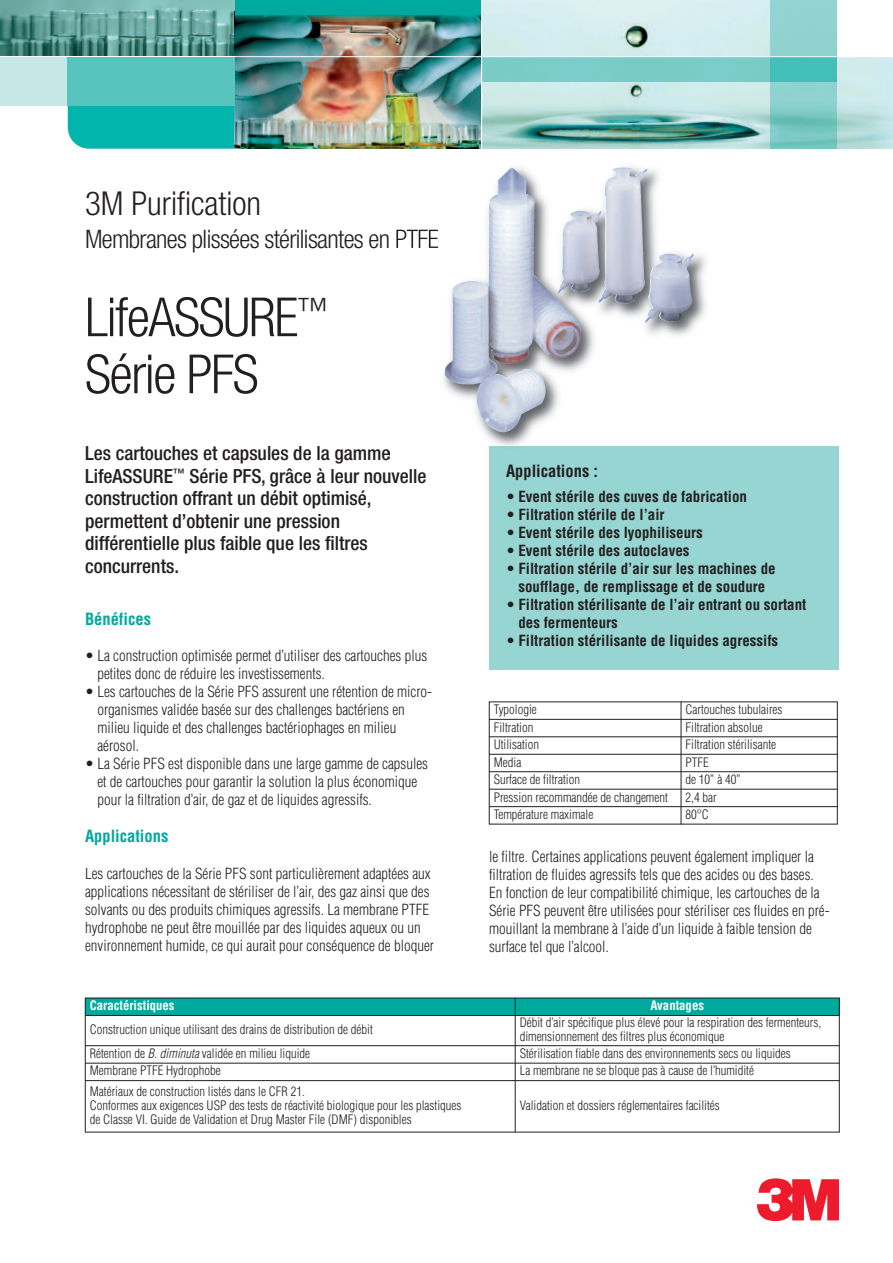
<style>
.page{position:relative;width:893px;height:1263px;background:#fff}
.page>*{position:absolute;margin:0;border:0;box-sizing:border-box;transform-origin:0 0}
.t1{font:60px "Logo 3 M Font";color:#ee1b2d}
.t2{font:300 condensed 54px/57px "Helvetica Neue";letter-spacing:-.025em;color:#231f20}
.t3{font:300 condensed 33px "Helvetica Neue";color:#231f20}
.t4{font:300 condensed 25.5px "Helvetica Neue";letter-spacing:-.025em;color:#231f20}
.t5{font:500 condensed 19.5px/22.5px "Helvetica Neue";color:#231f20}
.t6{font:700 condensed 16.5px "Helvetica";color:#00a99d}
.t7{font:700 condensed 16.5px "Helvetica";color:#231f20}
.t8{font:300 condensed 15px/18px "Helvetica";color:#231f20}
.t9{font:700 condensed 15px/18px "Helvetica";color:#231f20;text-align:center}
.t10{font:300 condensed 12.75px/14.2px "Helvetica";color:#231f20}
.t11{font:700 condensed 12.75px "Helvetica";color:#fff}
.s1{font-weight:300}
.s2{font-style:italic}
</style>
<div class="page">
<div style="left:489px;top:446px;width:349px;height:224px;background:#96d5d2"></div>
<div style="left:67px;top:106px;width:168px;height:43px;background:#00b5ac"></div>
<img style="left:0;top:0;width:235px;height:56px">
<img style="left:235px;top:22px;width:246px;height:127px">
<div style="left:482px;top:0;width:289px;height:56px;background:#d4edf0"></div>
<img style="left:482px;top:57px;width:411px;height:92px">
<img style="left:771px;top:82px;width:66px;height:67px">
<img style="left:482px;top:57px;width:355px;height:25px">
<hr style="left:0;top:56px;width:893px;height:1px;background:#fff">
<div style="left:0;top:57px;width:68px;height:49px;background:#c6e7e5"></div>
<div style="left:68px;top:57px;width:167px;height:49px;background:#59c3bd"></div>
<img style="left:235px;top:14px;width:246px;height:8px">
<div style="left:235px;top:0;width:246px;height:14px;background:#00a99d"></div>
<div style="left:85px;top:998px;width:430px;height:17px;background:#00a99d"></div>
<div style="left:515px;top:998px;width:324px;height:17px;background:#00a99d"></div>
<hr style="left:85px;top:998px;width:1px;height:134px;background:#231f20">
<hr style="left:515px;top:998px;width:1px;height:134px;background:#231f20">
<hr style="left:839px;top:998px;width:1px;height:134px;background:#231f20">
<hr style="left:85px;top:998px;width:754px;height:1px;background:#231f20">
<hr style="left:85px;top:1015px;width:754px;height:1px;background:#231f20">
<hr style="left:85px;top:1045px;width:754px;height:1px;background:#231f20">
<hr style="left:85px;top:1063px;width:754px;height:1px;background:#231f20">
<hr style="left:85px;top:1080px;width:754px;height:1px;background:#231f20">
<hr style="left:85px;top:1132px;width:754px;height:1px;background:#231f20">
<img style="left:396px;top:166px;width:310px;height:280px">
<img style="left:396px;top:230px;width:42px;height:18px">
<svg style="left:481px;top:166px;width:1px;height:13px"></svg>
<img style="left:445px;top:179px;width:54px;height:193px">
<hr style="left:489px;top:702px;width:1px;height:122px;background:#231f20">
<hr style="left:681px;top:702px;width:1px;height:122px;background:#231f20">
<hr style="left:837px;top:702px;width:1px;height:122px;background:#231f20">
<hr style="left:489px;top:702px;width:348px;height:1px;background:#231f20">
<hr style="left:489px;top:719px;width:348px;height:1px;background:#231f20">
<hr style="left:489px;top:736px;width:348px;height:1px;background:#231f20">
<hr style="left:489px;top:754px;width:348px;height:1px;background:#231f20">
<hr style="left:489px;top:771px;width:348px;height:1px;background:#231f20">
<hr style="left:489px;top:789px;width:348px;height:1px;background:#231f20">
<hr style="left:489px;top:806px;width:348px;height:1px;background:#231f20">
<hr style="left:489px;top:824px;width:348px;height:1px;background:#231f20">
<h3 class="t3" style="left:85px;top:191px;width:178px">3M Purification</h3>
<h3 class="t4" style="left:85px;top:230px;width:355px">Membranes plissées stérilisantes en PTFE</h3>
<h2 class="t2" style="left:85px;top:293px;width:246px">LifeASSURE<sup>™<br></sup>Série PFS</h2>
<h3 class="t5" style="left:85px;top:444px;width:343px">Les cartouches et capsules de la gamme LifeASSURE<sup>™</sup> Série PFS, grâce à leur nouvelle construction offrant un débit optimisé, permettent d’obtenir une pression différentielle plus faible que les filtres concurrents.</h3>
<p class="t6" style="left:85px;top:612px;width:67px">Bénéfices</p>
<p class="t8" style="left:97px;top:648px;width:331px;text-indent:-12px">• La construction optimisée permet d’utiliser des cartouches plus petites donc de réduire les investissements.</p>
<p class="t8" style="left:97px;top:684px;width:336px;text-indent:-12px">• Les cartouches de la Série PFS assurent une rétention de micro&shy;organismes validée basée sur des challenges bactériens en milieu liquide et des challenges bactériophages en milieu aérosol.</p>
<p class="t8" style="left:97px;top:756px;width:332px;text-indent:-12px">• La Série PFS est disponible dans une large gamme de capsules et de cartouches pour garantir la solution la plus économique pour la filtration d’air, de gaz et de liquides agressifs.</p>
<p class="t6" style="left:85px;top:830px;width:85px">Applications</p>
<p class="t8" style="left:85px;top:865px;width:350px">Les cartouches de la Série PFS sont particulièrement adaptées aux applications nécessitant de stériliser de l’air, des gaz ainsi que des solvants ou des produits chimiques agressifs. La membrane PTFE hydrophobe ne peut être mouillée par des liquides aqueux ou un environnement humide, ce qui aurait pour conséquence de bloquer</p>
<p class="t7" style="left:506px;top:465px;width:94px">Applications :</p>
<p class="t9" style="left:506px;top:488px;width:242px"><span class="s1">•</span> Event stérile des cuves de fabrication</p>
<p class="t9" style="left:506px;top:506px;width:160px"><span class="s1">•</span> Filtration stérile de l’air</p>
<p class="t9" style="left:506px;top:524px;width:198px"><span class="s1">•</span> Event stérile des lyophiliseurs</p>
<p class="t9" style="left:506px;top:542px;width:185px"><span class="s1">•</span> Event stérile des autoclaves</p>
<p class="t9" style="left:506px;top:560px;width:271px"><span class="s1">•</span> Filtration stérile d’air sur les machines de soufflage, de remplissage et de soudure</p>
<p class="t9" style="left:518px;top:596px;width:290px;text-align:left;text-indent:-12px"><span class="s1">•</span> Filtration stérilisante de l’air entrant ou sortant des fermenteurs</p>
<p class="t9" style="left:506px;top:632px;width:274px"><span class="s1">•</span> Filtration stérilisante de liquides agressifs</p>
<p class="t10" style="left:494px;top:703px;width:45px">Typologie</p>
<p class="t10" style="left:685px;top:703px;width:98px">Cartouches tubulaires</p>
<p class="t10" style="left:494px;top:721px;width:41px">Filtration</p>
<p class="t10" style="left:685px;top:721px;width:79px">Filtration absolue</p>
<p class="t10" style="left:494px;top:738px;width:47px">Utilisation</p>
<p class="t10" style="left:685px;top:738px;width:92px">Filtration stérilisante</p>
<p class="t10" style="left:494px;top:756px;width:29px">Media</p>
<p class="t10" style="left:685px;top:756px;width:25px">PTFE</p>
<p class="t10" style="left:494px;top:773px;width:88px">Surface de filtration</p>
<p class="t10" style="left:685px;top:773px;width:57px">de 10” à 40”</p>
<p class="t10" style="left:494px;top:791px;width:176px">Pression recommandée de changement</p>
<p class="t10" style="left:685px;top:791px;width:33px">2,4 bar</p>
<p class="t10" style="left:494px;top:808px;width:101px">Température maximale</p>
<p class="t10" style="left:685px;top:808px;width:25px">80°C</p>
<p class="t8" style="left:489px;top:848px;width:342px">le filtre. Certaines applications peuvent également impliquer la filtration de fluides agressifs tels que des acides ou des bases.<br>En fonction de leur compatibilité chimique, les cartouches de la Série PFS peuvent être utilisées pour stériliser ces fluides en pré&shy;mouillant la membrane à l’aide d’un liquide à faible tension de surface tel que l’alcool.</p>
<p class="t11" style="left:90px;top:1001px;width:86px">Caractéristiques</p>
<p class="t11" style="left:650px;top:1001px;width:55px">Avantages</p>
<p class="t10" style="left:90px;top:1023px;width:285px">Construction unique utilisant des drains de distribution de débit</p>
<p class="t10" style="left:520px;top:1016px;width:303px">Débit d’air spécifique plus élevé pour la respiration des fermenteurs, dimensionnement des filtres plus économique</p>
<p class="t10" style="left:90px;top:1047px;width:222px">Rétention de <span class="s2">B. diminuta</span> validée en milieu liquide</p>
<p class="t10" style="left:520px;top:1047px;width:273px">Stérilisation fiable dans des environnements secs ou liquides</p>
<p class="t10" style="left:90px;top:1065px;width:132px">Membrane PTFE Hydrophobe</p>
<p class="t10" style="left:520px;top:1065px;width:236px">La membrane ne se bloque pas à cause de l’humidité</p>
<p class="t10" style="left:90px;top:1085px;width:373px">Matériaux de construction listés dans le CFR 21.<br>Conformes aux exigences USP des tests de réactivité biologique pour les plastiques de Classe VI. Guide de Validation et Drug Master File (DMF) disponibles</p>
<p class="t10" style="left:520px;top:1099px;width:202px">Validation et dossiers réglementaires facilités</p>
<h1 class="t1" style="left:757px;top:1164px;width:97px">3</h1>
</div>
